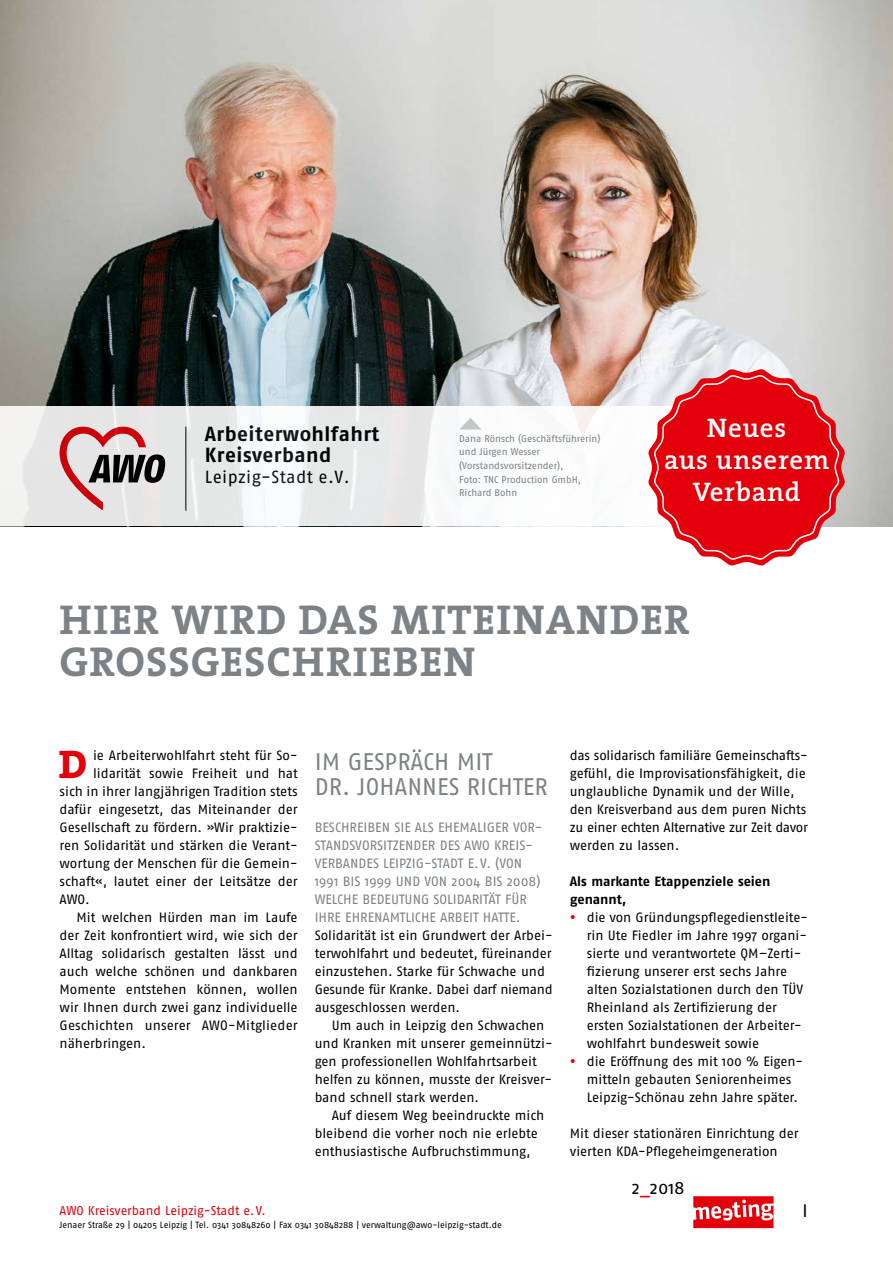
<style>
.page{position:relative;width:893px;height:1263px;background:#fff}
.page>*{position:absolute;margin:0;border:0;box-sizing:border-box;transform-origin:0 0}
.t1{font:700 42px/42px "The Serif";letter-spacing:.025em;color:#7c8286}
.t2{font:800 40.2px "The Serif";color:#e3000b}
.t3{font:600 27px/32.4px "The Serif";letter-spacing:.025em;color:#fff;text-align:center}
.t4{font:24px/25.5px "Fago No";color:#7c8286}
.t5{font:20.4px/20.9px "Fago No Bold Tf";letter-spacing:.02em;color:#000}
.t6{font:18px "Fago No";color:#000}
.t7{font:17.55px "Fago No Regular Tf";letter-spacing:.02em;color:#000}
.t8{font:13.5px/18px "Fago No";letter-spacing:-.005em;color:#000}
.t9{font:13.5px/18px "Fago No";color:#7c8286}
.t10{font:700 13.5px/18px "Fago No";color:#000}
.t11{font:12.75px "Fago No";letter-spacing:-.005em;color:#e3000b}
.t12{font:9.75px/13.5px "Fago No";letter-spacing:-.005em;color:#7c8286}
.t13{font:9px "Fago No";letter-spacing:-.005em;color:#000}
.s1{color:#e3000b}
</style>
<div class="page">
<img style="left:0;top:0;width:893px;height:526px">
<svg style="left:693px;top:1196px;width:81px;height:32px"></svg>
<div style="left:0;top:407px;width:795px;height:119px;background:linear-gradient(to bottom,#f1f2f2,#f0f1f2)"></div>
<svg style="left:60px;top:425px;width:105px;height:85px;background:#c0a4a5"></svg>
<hr style="left:185px;top:427px;width:1px;height:84px;background:#000">
<svg style="left:459px;top:418px;width:23px;height:11px"></svg>
<svg style="left:648px;top:369px;width:197px;height:197px;background:#e54048"></svg>
<h3 class="t5" style="left:205px;top:423px;width:176px">Arbeiterwohlfahrt<br>Kreisverband</h3>
<p class="t7" style="left:205px;top:466px;width:146px">Leipzig-Stadt e.V.</p>
<p class="t12" style="left:459px;top:432px;width:143px">Dana Rönsch (Geschäftsführerin) und Jürgen Wesser (Vorstandsvorsitzender),<br>Foto: TNC Production GmbH,<br>Richard Bohn</p>
<h3 class="t3" style="left:664px;top:411px;width:167px">Neues<br>aus unserem<br>Verband</h3>
<h1 class="t1" style="left:60px;top:598px;width:632px">HIER WIRD DAS MITEINANDER<br>GROSSGESCHRIEBEN</h1>
<h2 class="t2" style="left:59px;top:731px;width:30px">D</h2>
<p class="t8" style="left:93px;top:746px;width:206px">ie Arbeiterwohlfahrt steht für So-</p>
<p class="t8" style="left:93px;top:764px;width:206px">lidarität sowie Freiheit und hat</p>
<p class="t8" style="left:60px;top:782px;width:240px">sich in ihrer langjährigen Tradition stets</p>
<p class="t8" style="left:60px;top:800px;width:240px">dafür eingesetzt, das Miteinander der</p>
<p class="t8" style="left:60px;top:818px;width:240px">Gesellschaft zu fördern. »Wir praktizie-</p>
<p class="t8" style="left:60px;top:836px;width:240px">ren Solidarität und stärken die Verant-</p>
<p class="t8" style="left:60px;top:854px;width:240px">wortung der Menschen für die Gemein-</p>
<p class="t8" style="left:60px;top:872px;width:240px">schaft«, lautet einer der Leitsätze der</p>
<p class="t8" style="left:60px;top:890px;width:32px">AWO.</p>
<p class="t8" style="left:77px;top:908px;width:223px">Mit welchen Hürden man im Laufe</p>
<p class="t8" style="left:60px;top:926px;width:240px">der Zeit konfrontiert wird, wie sich der</p>
<p class="t8" style="left:60px;top:944px;width:240px">Alltag solidarisch gestalten lässt und</p>
<p class="t8" style="left:60px;top:962px;width:240px">auch welche schönen und dankbaren</p>
<p class="t8" style="left:60px;top:980px;width:240px">Momente entstehen können, wollen</p>
<p class="t8" style="left:60px;top:998px;width:240px">wir Ihnen durch zwei ganz individuelle</p>
<p class="t8" style="left:60px;top:1016px;width:240px">Geschichten unserer AWO-Mitglieder</p>
<p class="t8" style="left:60px;top:1034px;width:88px">näherbringen.</p>
<h3 class="t4" style="left:315px;top:748px;width:234px">IM GESPRÄCH MIT<br>DR. JOHANNES RICHTER</h3>
<p class="t9" style="left:315px;top:818px;width:229px">BESCHREIBEN SIE ALS EHEMALIGER VOR-STANDSVORSITZENDER DES AWO KREIS-VERBANDES LEIPZIG-STADT E.V. (VON 1991 BIS 1999 UND VON 2004 BIS 2008)<br>WELCHE BEDEUTUNG SOLIDARITÄT FÜR IHRE EHRENAMTLICHE ARBEIT HATTE.</p>
<p class="t8" style="left:315px;top:926px;width:240px">Solidarität ist ein Grundwert der Arbei&shy;terwohlfahrt und bedeutet, füreinander einzustehen. Starke für Schwache und Gesunde für Kranke. Dabei darf niemand ausgeschlossen werden.</p>
<p class="t8" style="left:315px;top:1016px;width:240px;text-indent:17px">Um auch in Leipzig den Schwachen und Kranken mit unserer gemeinnützi&shy;gen professionellen Wohlfahrtsarbeit helfen zu können, musste der Kreisver&shy;band schnell stark werden.</p>
<p class="t8" style="left:315px;top:1106px;width:231px;text-indent:17px">Auf diesem Weg beeindruckte mich bleibend die vorher noch nie erlebte enthusiastische Aufbruchstimmung,</p>
<p class="t11" style="left:60px;top:1203px;width:208px">AWO Kreisverband Leipzig-Stadt e.V.</p>
<p class="t13" style="left:60px;top:1220px;width:444px">Jenaer Straße 29 | 04205 Leipzig | Tel. 0341 30848260 | Fax 0341 30848288 | verwaltung@awo-leipzig-stadt.de</p>
<p class="t8" style="left:570px;top:746px;width:240px">das solidarisch familiäre Gemeinschafts&shy;gefühl, die Improvisationsfähigkeit, die unglaubliche Dynamik und der Wille, den Kreisverband aus dem puren Nichts zu einer echten Alternative zur Zeit davor werden zu lassen.</p>
<p class="t10" style="left:570px;top:872px;width:202px">Als markante Etappenziele seien genannt,</p>
<p class="t8" style="left:587px;top:908px;width:223px;text-indent:-17px"><span class="s1">•</span> die von Gründungspflegedienstleite&shy;rin Ute Fiedler im Jahre 1997 organi&shy;sierte und verantwortete QM–Zerti&shy;fizierung unserer erst sechs Jahre alten Sozialstationen durch den TÜV Rheinland als Zertifizierung der ersten Sozialstationen der Arbeiter&shy;wohlfahrt bundesweit sowie</p>
<p class="t8" style="left:587px;top:1052px;width:218px;text-indent:-17px"><span class="s1">•</span> die Eröffnung des mit 100 % Eigen&shy;mitteln gebauten Seniorenheimes<br>Leipzig-Schönau zehn Jahre später.</p>
<p class="t8" style="left:570px;top:1124px;width:230px">Mit dieser stationären Einrichtung der vierten KDA-Pflegeheimgeneration</p>
<h3 class="t6" style="left:632px;top:1178px;width:54px">2<span class="s1">_</span>2018</h3>
<h3 class="t6" style="left:802px;top:1200px;width:7px">I</h3>
</div>
